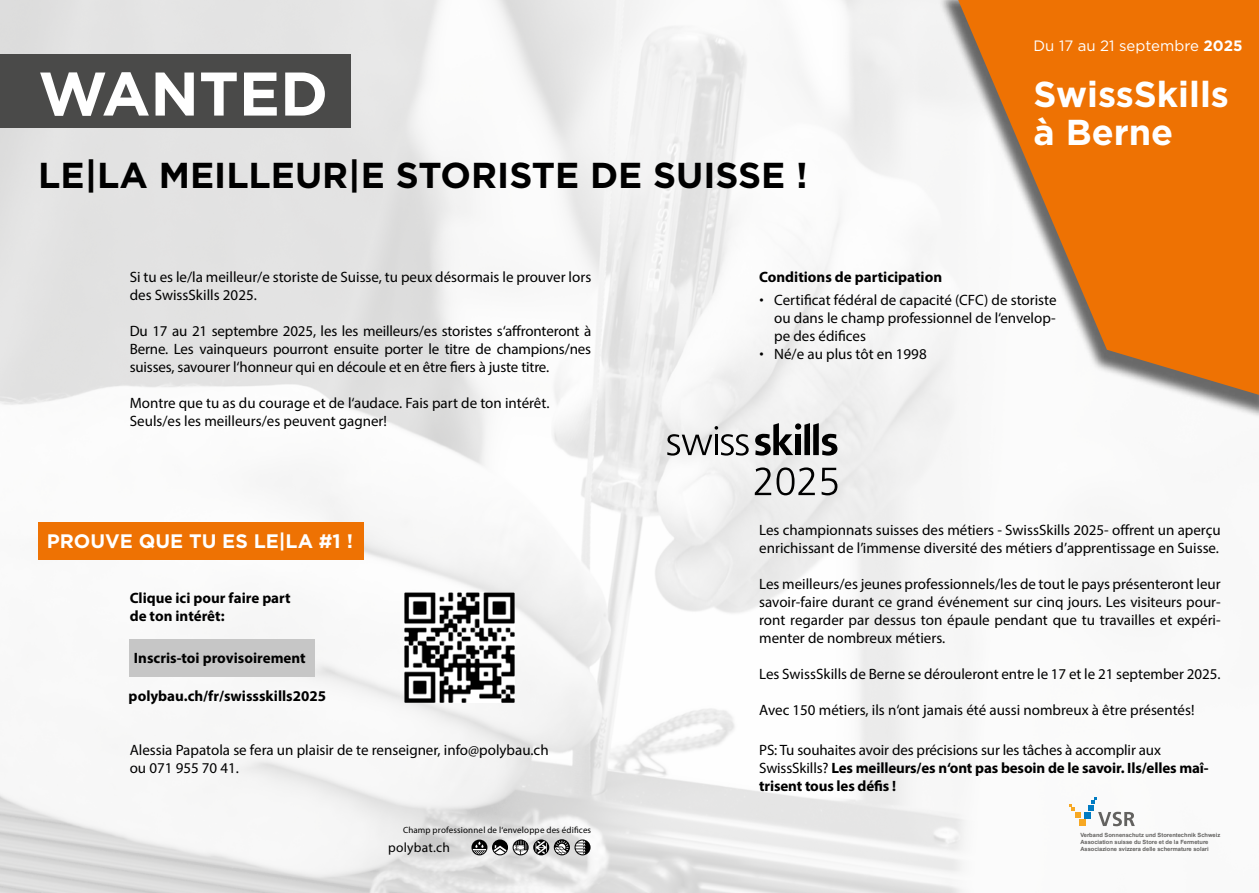
<style>
.page{position:relative;width:1259px;height:893px;background:#fff}
.page>*{position:absolute;margin:0;border:0;box-sizing:border-box;transform-origin:0 0}
.t1{font:700 61.5px "Gotham";color:#fff}
.t2{font:700 36px "Gotham";color:#000}
.t3{font:700 36px/37.5px "Gotham";color:#fff}
.t4{font:700 19.5px "Gotham";color:#fff}
.t5{font:15px/18px "Myriad Pro";color:#000}
.t6{font:700 15px/18px "Myriad Pro";letter-spacing:-.005em;color:#000}
.t7{font:15px "Gotham";color:#fff}
.t8{font:13.5px "Myriad Pro";letter-spacing:.02em;color:#000}
.t9{font:9px "Myriad Pro";letter-spacing:.02em;color:#000}
.t10{font:700 5.7px/6.9px "Arial";color:#636260}
.s1{font-weight:700}
.s2{font-weight:900}
.s3{font-weight:400}
</style>
<div class="page">
<img style="left:0;top:0;width:1167px;height:893px">
<svg style="left:471px;top:839px;width:16px;height:16px"></svg>
<svg style="left:473px;top:842px;width:13px;height:12px"></svg>
<svg style="left:492px;top:839px;width:16px;height:16px"></svg>
<svg style="left:493px;top:845px;width:13px;height:9px"></svg>
<svg style="left:512px;top:839px;width:16px;height:16px"></svg>
<svg style="left:513px;top:840px;width:15px;height:14px"></svg>
<svg style="left:533px;top:839px;width:16px;height:16px"></svg>
<svg style="left:535px;top:841px;width:12px;height:13px"></svg>
<svg style="left:554px;top:839px;width:16px;height:16px"></svg>
<svg style="left:555px;top:841px;width:13px;height:13px"></svg>
<svg style="left:574px;top:839px;width:16px;height:16px"></svg>
<svg style="left:575px;top:840px;width:10px;height:14px"></svg>
<div style="left:938px;top:0;width:321px;height:419px;background:#000;opacity:.58"></div>
<svg style="left:958px;top:0;width:301px;height:395px;fill:#ee7203"></svg>
<div style="left:0;top:54px;width:351px;height:74px;background:#4a4a49"></div>
<div style="left:38px;top:522px;width:326px;height:37px;background:#ee7203"></div>
<div style="left:130px;top:639px;width:185px;height:37px;background:#c6c6c6"></div>
<img style="left:404px;top:592px;width:111px;height:111px">
<div style="left:795px;top:434px;width:6px;height:21px;background:#000"></div>
<svg style="left:755px;top:423px;width:38px;height:33px"></svg>
<svg style="left:804px;top:423px;width:33px;height:33px"></svg>
<div style="left:795px;top:423px;width:6px;height:7px;background:#000;border-radius:50%"></div>
<svg style="left:667px;top:426px;width:81px;height:30px"></svg>
<svg style="left:755px;top:467px;width:60px;height:28px"></svg>
<svg style="left:821px;top:468px;width:16px;height:27px"></svg>
<svg style="left:1069px;top:804px;width:11px;height:13px"></svg>
<div style="left:1084px;top:812px;width:7px;height:6px;background:#007bc2"></div>
<div style="left:1079px;top:820px;width:7px;height:6px;background:#f7a823"></div>
<svg style="left:1088px;top:797px;width:46px;height:29px"></svg>
<h1 class="t1" style="left:38px;top:58px;width:291px">WANTED</h1>
<h2 class="t2" style="left:38px;top:154px;width:771px">LE|LA MEILLEUR|E STORISTE DE SUISSE !</h2>
<p class="t7" style="left:1033px;top:38px;width:210px">Du 17 au 21 septembre <span class="s1">2025</span></p>
<h2 class="t3" style="left:1033px;top:75px;width:197px">SwissSkills à Berne</h2>
<p class="t5" style="left:130px;top:268px;width:463px">Si tu es le/la meilleur/e storiste de Suisse, tu peux désormais le prouver lors des SwissSkills 2025.</p>
<p class="t5" style="left:130px;top:322px;width:463px;text-align:justify">Du 17 au 21 septembre 2025, les les meilleurs/es storistes s‘affronteront à Berne. Les vainqueurs pourront ensuite porter le titre de champions/nes suisses, savourer l‘honneur qui en découle et en être fiers à juste titre.</p>
<p class="t5" style="left:130px;top:394px;width:421px">Montre que tu as du courage et de l‘audace. Fais part de ton intérêt.<br>Seuls/es les meilleurs/es peuvent gagner!</p>
<h3 class="t4" style="left:47px;top:529px;width:308px">PROUVE QUE TU ES LE|LA #1 !</h3>
<p class="t6" style="left:130px;top:589px;width:162px">Clique ici pour faire part de ton intérêt:</p>
<p class="t6" style="left:134px;top:649px;width:173px">Inscris-toi provisoirement</p>
<p class="t6" style="left:129px;top:687px;width:199px">polybau.ch/fr/swissskills2025</p>
<p class="t5" style="left:759px;top:266px;width:299px;line-height:22.2px"><span class="s1">Conditions de participation<br></span><span class="s2">·</span> Certificat fédéral de capacité (CFC) de storiste</p>
<p class="t5" style="left:774px;top:308px;width:283px">ou dans le champ professionnel de l‘envelop-</p>
<p class="t5" style="left:774px;top:326px;width:93px">pe des édifices</p>
<p class="t5" style="left:759px;top:344px;width:169px"><span class="s2">·</span> Né/e au plus tôt en 1998</p>
<p class="t5" style="left:759px;top:520px;width:463px">Les championnats suisses des métiers - SwissSkills 2025- offrent un aperçu enrichissant de l’immense diversité des métiers d’apprentissage en Suisse.</p>
<p class="t5" style="left:759px;top:574px;width:463px;text-align:justify">Les meilleurs/es jeunes professionnels/les de tout le pays présenteront leur savoir-faire durant ce grand événement sur cinq jours. Les visiteurs pour&shy;ront regarder par dessus ton épaule pendant que tu travailles et expéri&shy;menter de nombreux métiers.</p>
<p class="t5" style="left:759px;top:664px;width:463px">Les SwissSkills de Berne se dérouleront entre le 17 et le 21 september 2025.</p>
<p class="t5" style="left:759px;top:700px;width:437px">Avec 150 métiers, ils n‘ont jamais été aussi nombreux à être présentés!</p>
<p class="t5" style="left:130px;top:741px;width:420px">Alessia Papatola se fera un plaisir de te renseigner, info@polybau.ch ou 071 955 70 41.</p>
<p class="t6" style="left:759px;top:741px;width:451px"><span class="s3">PS: Tu souhaites avoir des précisions sur les tâches à accomplir aux<br>SwissSkills?</span> Les meilleurs/es n‘ont pas besoin de le savoir. Ils/elles maî&shy;trisent tous les défis !</p>
<p class="t9" style="left:403px;top:824px;width:190px">Champ professionnel de l‘enveloppe des édifices</p>
<p class="t8" style="left:388px;top:839px;width:63px">polybat.ch</p>
<p class="t10" style="left:1080px;top:832px;width:141px">Verband Sonnenschutz und Storentechnik Schweiz<br>Association suisse du Store et de la Fermeture<br>Associazione svizzera delle schermature solari</p>
</div>
